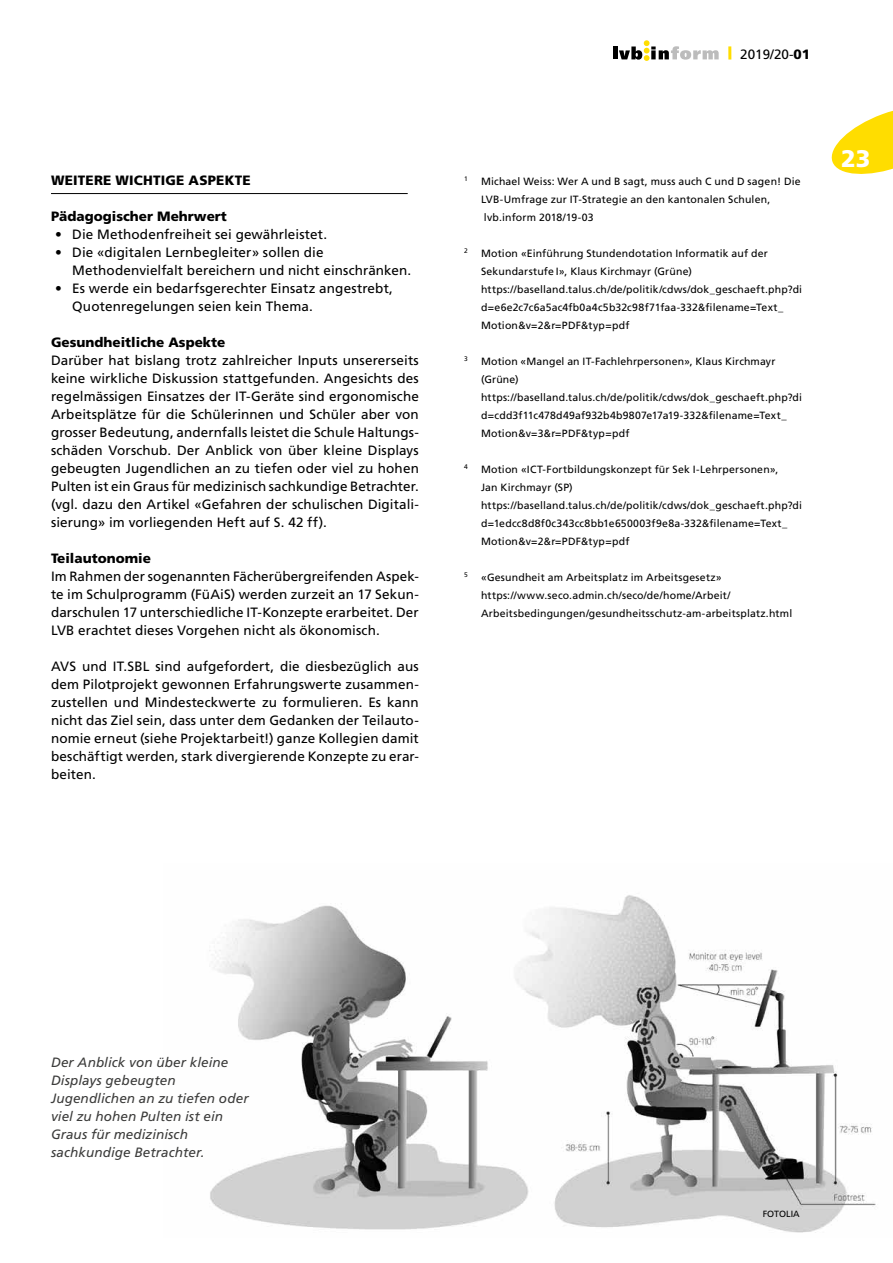
<style>
.page{position:relative;width:893px;height:1263px;background:#fff}
.page>*{position:absolute;margin:0;border:0;box-sizing:border-box;transform-origin:0 0}
.t1{font:900 24px "Frutiger LT Std";color:#fff}
.t2{font:13.5px/18px "Frutiger LT Std";letter-spacing:.005em;color:#000;text-align:justify}
.t3{font:italic 13.5px/18px "Frutiger LT Std";letter-spacing:.005em;color:#3c3c3b}
.t4{font:900 13.5px "Frutiger LT Std";color:#000}
.t5{font:10.5px/18px "Frutiger LT Std";letter-spacing:.015em;color:#000}
.t6{font:9px "Frutiger LT Std";color:#000}
.t7{font:6.6px "Frutiger LT Std";color:#000}
.s1{font-weight:900}
</style>
<div class="page">
<svg style="left:831px;top:110px;width:62px;height:64px"></svg>
<hr style="left:613px;top:47px;width:4px;height:12px;background:#000">
<svg style="left:619px;top:40px;width:100px;height:21px"></svg>
<hr style="left:728px;top:46px;width:3px;height:14px;background:#fd0">
<img style="left:209px;top:895px;width:667px;height:338px">
<hr style="left:51px;top:193px;width:357px;height:1px;background:#000">
<p class="t4" style="left:51px;top:172px;width:201px">WEITERE WICHTIGE ASPEKTE</p>
<p class="t4" style="left:51px;top:208px;width:177px">Pädagogischer Mehrwert</p>
<p class="t2" style="left:55px;top:225px;width:273px">• Die Methodenfreiheit sei gewährleistet.</p>
<p class="t2" style="left:72px;top:243px;width:340px;text-indent:-17px">• Die «digitalen Lernbegleiter» sollen die<br>Methodenvielfalt bereichern und nicht einschränken.</p>
<p class="t2" style="left:72px;top:279px;width:322px;text-indent:-17px">• Es werde ein bedarfsgerechter Einsatz angestrebt,<br>Quotenregelungen seien kein Thema.</p>
<p class="t4" style="left:51px;top:334px;width:176px">Gesundheitliche Aspekte</p>
<p class="t2" style="left:51px;top:351px;width:369px">Darüber hat bislang trotz zahlreicher Inputs unsererseits keine wirkliche Diskussion stattgefunden. Angesichts des regelmässigen Einsatzes der IT-Geräte sind ergonomische Arbeitsplätze für die Schülerinnen und Schüler aber von grosser Bedeutung, andernfalls leistet die Schule Haltungs&shy;schäden Vorschub. Der Anblick von über kleine Displays gebeugten Jugendlichen an zu tiefen oder viel zu hohen Pulten ist ein Graus für medizinisch sachkundige Betrachter. (vgl. dazu den Artikel «Gefahren der schulischen Digitali&shy;sierung» im vorliegenden Heft auf S. 42 ff).</p>
<p class="t4" style="left:51px;top:550px;width:101px">Teilautonomie</p>
<p class="t2" style="left:51px;top:567px;width:369px">Im Rahmen der sogenannten Fächerübergreifenden Aspek&shy;te im Schulprogramm (FüAiS) werden zurzeit an 17 Sekun&shy;darschulen 17 unterschiedliche IT-Konzepte erarbeitet. Der LVB erachtet dieses Vorgehen nicht als ökonomisch.</p>
<p class="t2" style="left:51px;top:657px;width:369px">AVS und IT.SBL sind aufgefordert, die diesbezüglich aus dem Pilotprojekt gewonnen Erfahrungswerte zusammen&shy;zustellen und Mindesteckwerte zu formulieren. Es kann nicht das Ziel sein, dass unter dem Gedanken der Teilauto&shy;nomie erneut (siehe Projektarbeit!) ganze Kollegien damit beschäftigt werden, stark divergierende Konzepte zu erar&shy;beiten.</p>
<p class="t2" style="left:740px;top:45px;width:71px">2019/20-<span class="s1">01</span></p>
<p class="t7" style="left:464px;top:175px;width:5px">1</p>
<p class="t5" style="left:481px;top:172px;width:321px">Michael Weiss: Wer A und B sagt, muss auch C und D sagen! Die<br>LVB-Umfrage zur IT-Strategie an den kantonalen Schulen, lvb.inform 2018/19-03</p>
<p class="t7" style="left:464px;top:247px;width:5px">2</p>
<p class="t5" style="left:481px;top:244px;width:323px">Motion «Einführung Stundendotation Informatik auf der Sekundarstufe I», Klaus Kirchmayr (Grüne) https://baselland.talus.ch/de/politik/cdws/dok_geschaeft.php?di d=e6e2c7c6a5ac4fb0a4c5b32c98f71faa-332&amp;filename=Text_ Motion&amp;v=2&amp;r=PDF&amp;typ=pdf</p>
<p class="t7" style="left:464px;top:355px;width:5px">3</p>
<p class="t5" style="left:481px;top:352px;width:323px">Motion «Mangel an IT-Fachlehrpersonen», Klaus Kirchmayr (Grüne) https://baselland.talus.ch/de/politik/cdws/dok_geschaeft.php?di d=cdd3f11c478d49af932b4b9807e17a19-332&amp;filename=Text_ Motion&amp;v=3&amp;r=PDF&amp;typ=pdf</p>
<p class="t7" style="left:464px;top:463px;width:5px">4</p>
<p class="t5" style="left:481px;top:460px;width:323px">Motion «ICT-Fortbildungskonzept für Sek I-Lehrpersonen»,<br>Jan Kirchmayr (SP) https://baselland.talus.ch/de/politik/cdws/dok_geschaeft.php?di d=1edcc8d8f0c343cc8bb1e650003f9e8a-332&amp;filename=Text_ Motion&amp;v=2&amp;r=PDF&amp;typ=pdf</p>
<p class="t7" style="left:464px;top:571px;width:5px">5</p>
<p class="t5" style="left:481px;top:568px;width:313px">«Gesundheit am Arbeitsplatz im Arbeitsgesetz» https://www.seco.admin.ch/seco/de/home/Arbeit/<br>Arbeitsbedingungen/gesundheitsschutz-am-arbeitsplatz.html</p>
<h1 class="t1" style="left:841px;top:144px;width:31px">23</h1>
<p class="t3" style="left:51px;top:1053px;width:199px">Der Anblick von über kleine<br>Displays gebeugten<br>Jugendlichen an zu tiefen oder viel zu hohen Pulten ist ein<br>Graus für medizinisch sachkundige Betrachter.</p>
<p class="t6" style="left:763px;top:1209px;width:39px">FOTOLIA</p>
</div>
